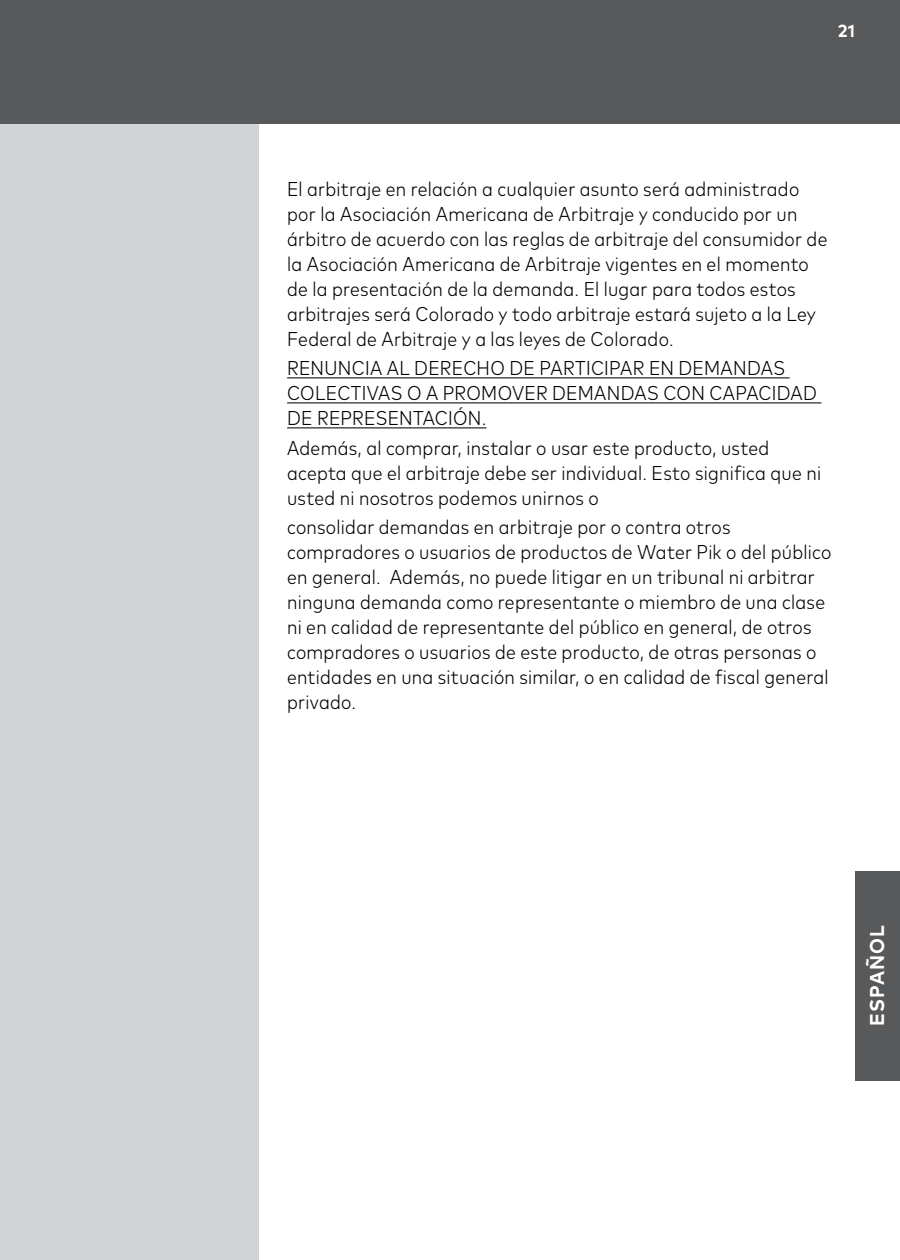
<style>
.page{position:relative;width:900px;height:1260px;background:#fff}
.page>*{position:absolute;margin:0;border:0;box-sizing:border-box;transform-origin:0 0}
.t1{font:300 condensed 20px/25px "Mark Pro";letter-spacing:.015em;color:#000}
.t2{font:700 20px "Mark Pro";letter-spacing:.06em;color:#fff;scale:.96 1}
.t3{font:700 17.5px "Mark Pro";color:#fff}
</style>
<div class="page">
<div style="left:0;top:76px;width:259px;height:1184px;background:#d1d3d4"></div>
<div style="left:0;top:0;width:900px;height:124px;background:#58595b"></div>
<div style="left:855px;top:871px;width:45px;height:209px;background:#58595b"></div>
<hr style="left:287px;top:377px;width:503px;height:1px;background:#000">
<hr style="left:287px;top:402px;width:534px;height:1px;background:#000">
<hr style="left:287px;top:427px;width:200px;height:1px;background:#000">
<p class="t3" style="left:838px;top:17px;width:19px">21</p>
<p class="t1" style="left:287px;top:175px;width:542px">El arbitraje en relación a cualquier asunto será administrado por la Asociación Americana de Arbitraje y conducido por un árbitro de acuerdo con las reglas de arbitraje del consumidor de la Asociación Americana de Arbitraje vigentes en el momento de la presentación de la demanda. El lugar para todos estos arbitrajes será Colorado y todo arbitraje estará sujeto a la Ley Federal de Arbitraje y a las leyes de Colorado.</p>
<p class="t1" style="left:287px;top:354px;width:531px">RENUNCIA AL DERECHO DE PARTICIPAR EN DEMANDAS<br>COLECTIVAS O A PROMOVER DEMANDAS CON CAPACIDAD<br>DE REPRESENTACIÓN.</p>
<p class="t1" style="left:287px;top:434px;width:536px">Además, al comprar, instalar o usar este producto, usted acepta que el arbitraje debe ser individual. Esto significa que ni usted ni nosotros podemos unirnos o</p>
<p class="t1" style="left:287px;top:513px;width:546px">consolidar demandas en arbitraje por o contra otros compradores o usuarios de productos de Water Pik o del público en general. Además, no puede litigar en un tribunal ni arbitrar ninguna demanda como representante o miembro de una clase ni en calidad de representante del público en general, de otros compradores o usuarios de este producto, de otras personas o entidades en una situación similar, o en calidad de fiscal general privado.</p>
<p class="t2" style="left:862px;top:1026px;width:107px;rotate:-90deg">ESPAÑOL</p>
</div>
